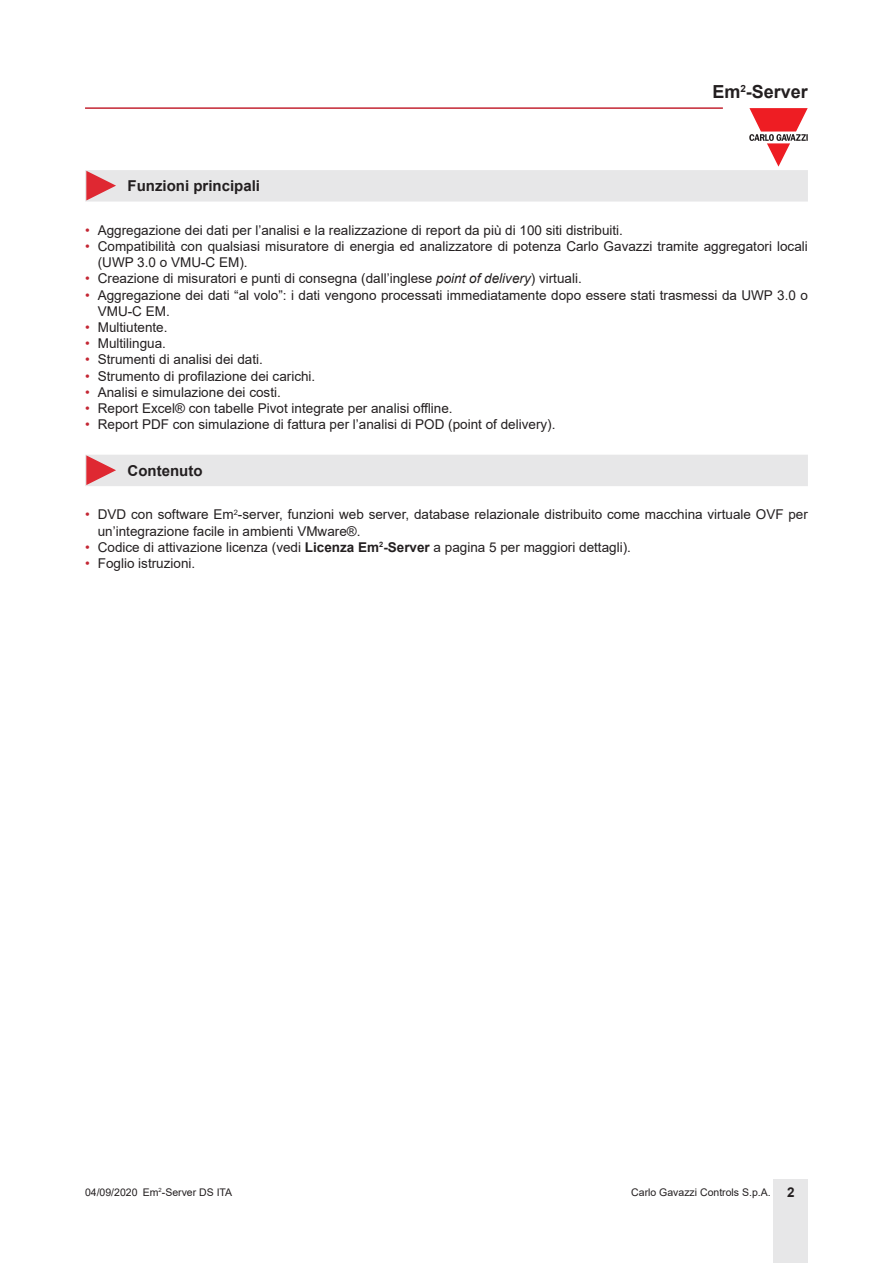
<style>
.page{position:relative;width:893px;height:1263px;background:#fff}
.page>*{position:absolute;margin:0;border:0;box-sizing:border-box;transform-origin:0 0}
.t1{font:700 18px "Arial";color:#231f20}
.Titolo03{font:700 15px "Arial";color:#231f20}
.t2{font:13.5px/16.2px "Arial";color:#231f20}
.t3{font:10.5px "Arial";color:#231f20}
.s1{color:#c42633}
.s2{font-style:italic}
.s3{font-weight:700}
.s4{font-weight:700;font-size:13.5px}
</style>
<div class="page">
<hr style="left:85px;top:107px;width:638px;height:2px;background:#c42633">
<div style="left:774px;top:1179px;width:34px;height:84px;background:#e7e7e8"></div>
<svg style="left:85px;top:108px;width:723px;height:94px"></svg>
<div style="left:85px;top:455px;width:723px;height:31px;background:#e7e7e8"></div>
<h1 class="t1" style="left:712px;top:79px;width:97px">Em<sup>2</sup>-Server</h1>
<p class="Titolo03" style="left:128px;top:175px;width:134px">Funzioni principali</p>
<p class="t2" style="left:85px;top:222px;width:539px"><span class="s1">•</span> Aggregazione dei dati per l’analisi e la realizzazione di report da più di 100 siti distribuiti.</p>
<p class="t2" style="left:98px;top:238px;width:712px;text-indent:-13px"><span class="s1">•</span> Compatibilità con qualsiasi misuratore di energia ed analizzatore di potenza Carlo Gavazzi tramite aggregatori locali (UWP 3.0 o VMU-C EM).</p>
<p class="t2" style="left:85px;top:270px;width:498px"><span class="s1">•</span> Creazione di misuratori e punti di consegna (dall’inglese <span class="s2">point of delivery</span>) virtuali.</p>
<p class="t2" style="left:98px;top:287px;width:712px;text-indent:-13px"><span class="s1">•</span> Aggregazione dei dati “al volo”: i dati vengono processati immediatamente dopo essere stati trasmessi da UWP 3.0 o<br>VMU-C EM.</p>
<p class="t2" style="left:85px;top:319px;width:84px"><span class="s1">•</span> Multiutente.</p>
<p class="t2" style="left:85px;top:335px;width:83px"><span class="s1">•</span> Multilingua.</p>
<p class="t2" style="left:85px;top:351px;width:179px"><span class="s1">•</span> Strumenti di analisi dei dati.</p>
<p class="t2" style="left:85px;top:368px;width:232px"><span class="s1">•</span> Strumento di profilazione dei carichi.</p>
<p class="t2" style="left:85px;top:384px;width:197px"><span class="s1">•</span> Analisi e simulazione dei costi.</p>
<p class="t2" style="left:85px;top:400px;width:369px"><span class="s1">•</span> Report Excel® con tabelle Pivot integrate per analisi offline.</p>
<p class="t2" style="left:85px;top:416px;width:472px"><span class="s1">•</span> Report PDF con simulazione di fattura per l’analisi di POD (point of delivery).</p>
<p class="Titolo03" style="left:128px;top:460px;width:76px">Contenuto</p>
<p class="t2" style="left:98px;top:506px;width:712px;text-indent:-13px"><span class="s1">•</span> DVD con software Em<sup>2</sup>-server, funzioni web server, database relazionale distribuito come macchina virtuale OVF per un’integrazione facile in ambienti VMware®.</p>
<p class="t2" style="left:85px;top:539px;width:547px"><span class="s1">•</span> Codice di attivazione licenza (vedi <span class="s3">Licenza Em</span><sup>2</sup><span class="s3">-Server</span> a pagina 5 per maggiori dettagli).</p>
<p class="t2" style="left:85px;top:555px;width:112px"><span class="s1">•</span> Foglio istruzioni.</p>
<p class="t3" style="left:85px;top:1185px;width:54px">04/09/2020</p>
<p class="t3" style="left:143px;top:1185px;width:91px">Em<sup>2</sup>-Server DS ITA</p>
<p class="t3" style="left:631px;top:1185px;width:165px">Carlo Gavazzi Controls S.p.A. <span class="s4">2</span></p>
</div>
